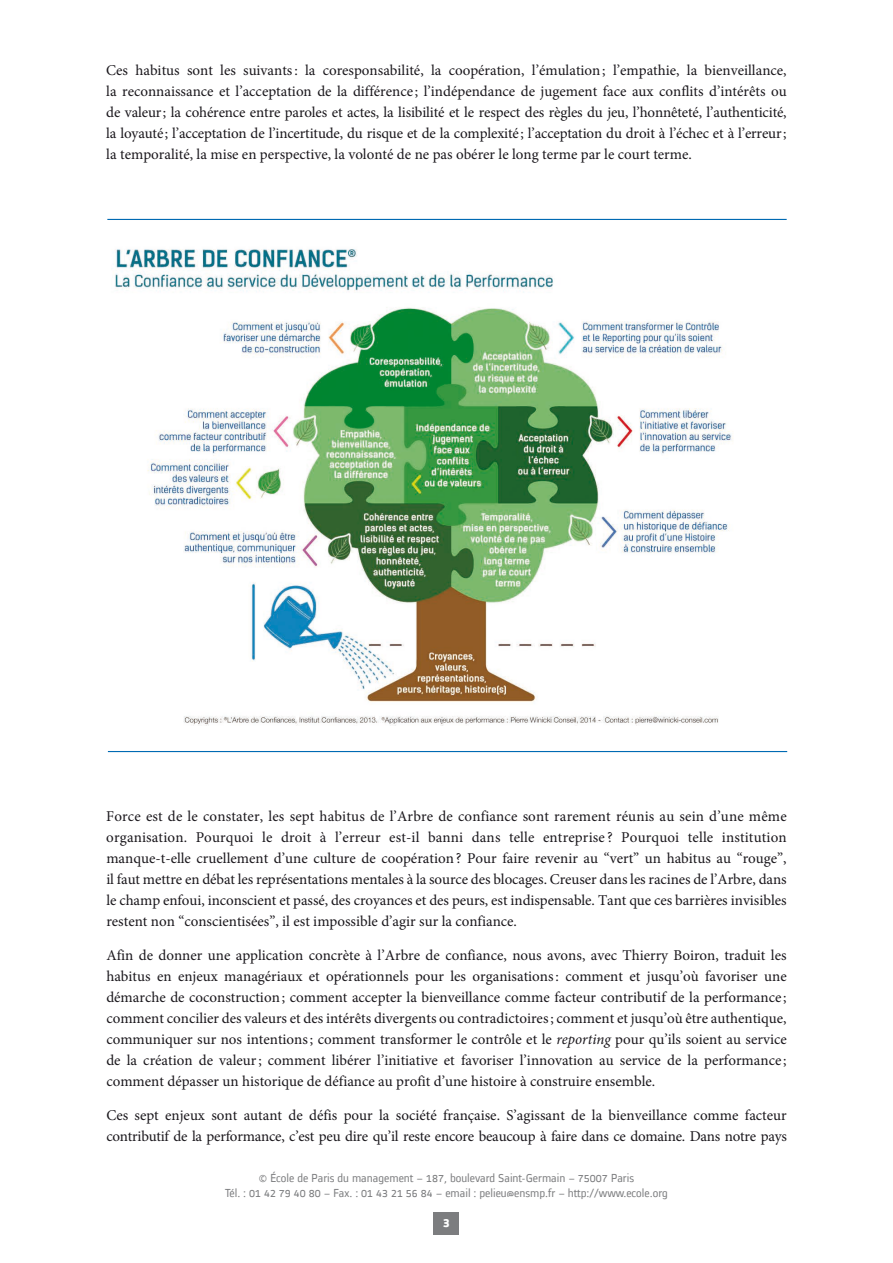
<style>
.page{position:relative;width:893px;height:1263px;background:#fff}
.page>*{position:absolute;margin:0;border:0;box-sizing:border-box;transform-origin:0 0}
.t1{font:15px/21px "Minion Pro";color:#1a171c;text-align:justify}
.t2{font:700 13.5px "Alstom";color:#fff}
.t3{font:12px/14.4px "Alstom";color:#7c7d7f;text-align:center}
.s1{font-style:italic}
</style>
<div class="page">
<div style="left:434px;top:1212px;width:25px;height:23px;background:#7c7d7f"></div>
<img style="left:115px;top:249px;width:618px;height:476px">
<hr style="left:107px;top:219px;width:680px;height:1px;background:#006ab3">
<hr style="left:108px;top:751px;width:679px;height:1px;background:#006ab3">
<p class="t1" style="left:106px;top:59px;width:682px">Ces habitus sont les suivants: la coresponsabilité, la coopération, l’émulation; l’empathie, la bienveillance, la reconnaissance et l’acceptation de la différence ; l’indépendance de jugement face aux conflits d’intérêts ou de valeur; la cohérence entre paroles et actes, la lisibilité et le respect des règles du jeu, l’honnêteté, l’authenticité, la loyauté; l’acceptation de l’incertitude, du risque et de la complexité ; l’acceptation du droit à l’échec et à l’erreur; la temporalité, la mise en perspective, la volonté de ne pas obérer le long terme par le court terme.</p>
<p class="t1" style="left:106px;top:806px;width:682px">Force est de le constater, les sept habitus de l’Arbre de confiance sont rarement réunis au sein d’une même organisation. Pourquoi le droit à l’erreur est-il banni dans telle entreprise ? Pourquoi telle institution manque-t-elle cruellement d’une culture de coopération? Pour faire revenir au “vert” un habitus au “rouge”, il faut mettre en débat les représentations mentales à la source des blocages. Creuser dans les racines de l’Arbre, dans le champ enfoui, inconscient et passé, des croyances et des peurs, est indispensable. Tant que ces barrières invisibles restent non “conscientisées”, il est impossible d’agir sur la confiance.</p>
<p class="t1" style="left:106px;top:944px;width:682px">Afin de donner une application concrète à l’Arbre de confiance, nous avons, avec Thierry Boiron, traduit les habitus en enjeux managériaux et opérationnels pour les organisations: comment et jusqu’où favoriser une démarche de coconstruction; comment accepter la bienveillance comme facteur contributif de la performance ; comment concilier des valeurs et des intérêts divergents ou contradictoires; comment et jusqu’où être authentique, communiquer sur nos intentions; comment transformer le contrôle et le <span class="s1">reporting</span> pour qu’ils soient au service de la création de valeur; comment libérer l’initiative et favoriser l’innovation au service de la performance ; comment dépasser un historique de défiance au profit d’une histoire à construire ensemble.</p>
<p class="t1" style="left:106px;top:1104px;width:682px">Ces sept enjeux sont autant de défis pour la société française. S’agissant de la bienveillance comme facteur contributif de la performance, c’est peu dire qu’il reste encore beaucoup à faire dans ce domaine. Dans notre pays</p>
<p class="t3" style="left:225px;top:1170px;width:444px">© École de Paris du management – 187, boulevard Saint-Germain – 75007 Paris<br>Tél. : 01 42 79 40 80 – Fax. : 01 43 21 56 84 – email : pelieu@ensmp.fr – http://www.ecole.org</p>
<p class="t2" style="left:443px;top:1213px;width:8px">3</p>
</div>
